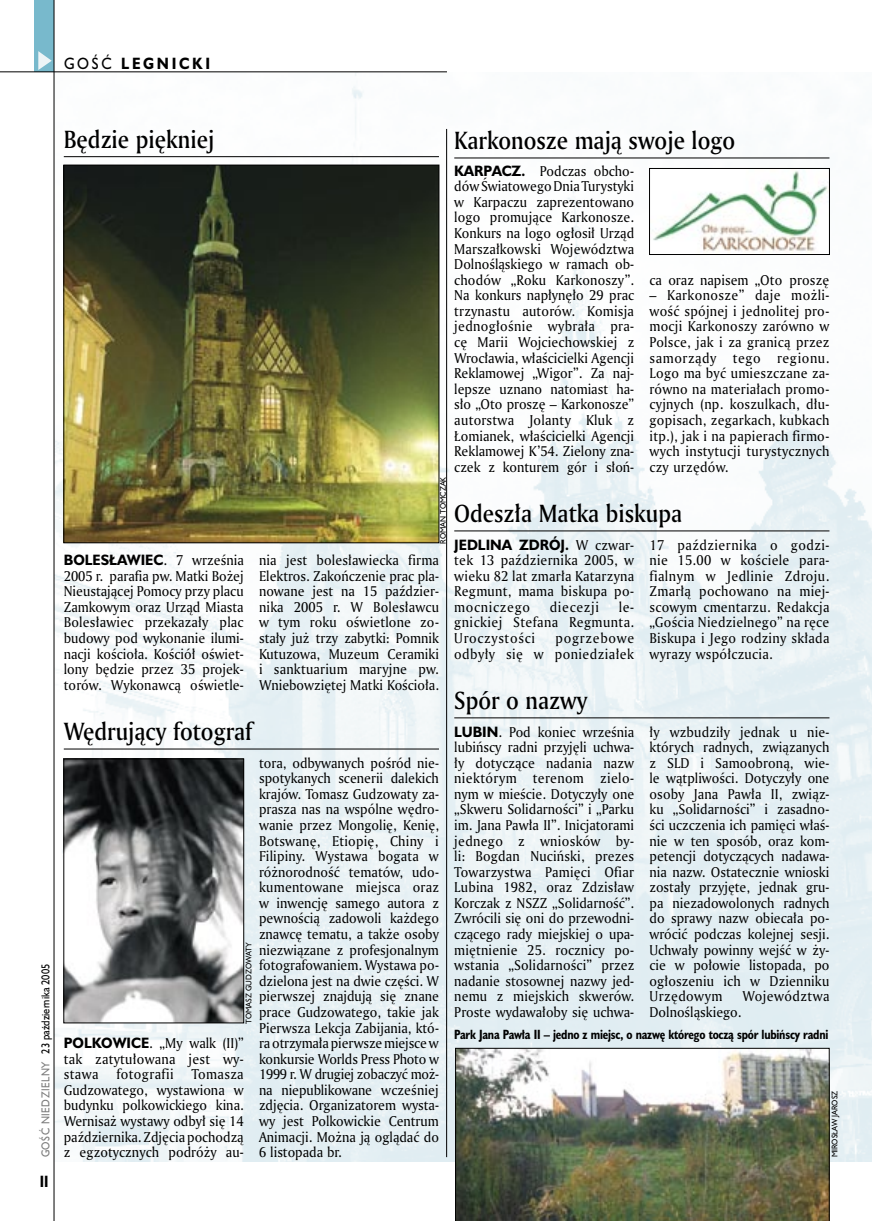
<style>
.page{position:relative;width:872px;height:1221px;background:#fff}
.page>*{position:absolute;margin:0;border:0;box-sizing:border-box;transform-origin:0 0}
._05d_tytyl_Kronika_AmMd_16_pt{font:24px "Amerigo Md PL";color:#000;scale:.9 1}
._15a_temat_lewo{font:700 15px "Humanst 521 PL";letter-spacing:.2em;color:#000;scale:.9 1}
._16_pagina_lewa{font:700 15px "Humanst 521 Cn PL";color:#000;scale:.94 1}
._03_body_bez_akapitu{font:13.8px/15.6px "Amerigo PL";letter-spacing:.01em;color:#000;text-align:justify;scale:.94 1}
._03_body_bez_akapitu-2{font:13.8px/15.6px "Amerigo PL";letter-spacing:.035em;color:#000;text-align:right;scale:.94 1}
._03_body_bez_akapitu-3{font:13.8px "Amerigo PL";letter-spacing:.03em;color:#000;scale:.94 1}
._03_body_bez_akapitu-4{font:13.8px "Amerigo PL";letter-spacing:.05em;color:#000;scale:.94 1}
._09_podpis_zdjecia_HuCnB{font:700 12.3px "Humanst 521 Cn PL";letter-spacing:-.02em;color:#000;scale:.94 1}
._18_data_lewa{font:10.5px "Humanst 521 PL";color:#000;scale:.9 1}
._18a_data_lewa_GOSC{font:10.5px "Humanst 521 PL";letter-spacing:.05em;color:#7c7c7c;scale:.9 1}
._09a_autor_zdjecia_Hu_5_pt{font:7.5px "Humanst 521 PL";color:#000;scale:.94 1}
.s1{font-weight:400}
.s2{font-family:"Humanst 521 PL";font-weight:700}
</style>
<div class="page">
<img style="left:55px;top:73px;width:817px;height:1088px">
<div style="left:35px;top:0;width:19px;height:72px;background:#78b9cc"></div>
<svg style="left:38px;top:51px;width:14px;height:19px"></svg>
<hr style="left:54px;top:0;width:1px;height:1220px;background:#000">
<hr style="left:0;top:72px;width:447px;height:1px;background:#000">
<hr style="left:446px;top:129px;width:1px;height:1027px;background:#000">
<hr style="left:454px;top:717px;width:375px;height:1px;background:#000">
<hr style="left:454px;top:158px;width:375px;height:1px;background:#000">
<hr style="left:64px;top:156px;width:375px;height:1px;background:#000">
<img style="left:66px;top:760px;width:176px;height:261px">
<div style="left:64px;top:758px;width:180px;height:265px;border:1px solid #000"></div>
<img style="left:66px;top:167px;width:371px;height:374px">
<div style="left:64px;top:165px;width:375px;height:378px;border:1px solid #000"></div>
<img style="left:651px;top:170px;width:176px;height:83px">
<div style="left:649px;top:168px;width:180px;height:87px;border:1px solid #000"></div>
<img style="left:455px;top:1048px;width:374px;height:172px">
<hr style="left:64px;top:748px;width:375px;height:1px;background:#000">
<hr style="left:454px;top:530px;width:375px;height:1px;background:#000">
<p class="_15a_temat_lewo" style="left:64px;top:53px;width:164px"><span class="s1">GOŚĆ</span> LEGNICKI</p>
<p class="_18_data_lewa" style="left:38px;top:1053px;width:101px;rotate:-90deg">23 października 2005</p>
<p class="_18a_data_lewa_GOSC" style="left:38px;top:1157px;width:108px;rotate:-90deg">GOŚĆ NIEDZIELNY</p>
<p class="_16_pagina_lewa" style="left:40px;top:1170px;width:11px">II</p>
<p class="_05d_tytyl_Kronika_AmMd_16_pt" style="left:64px;top:123px;width:169px">Będzie piękniej</p>
<p class="_05d_tytyl_Kronika_AmMd_16_pt" style="left:454px;top:124px;width:314px">Karkonosze mają swoje logo</p>
<p class="_03_body_bez_akapitu" style="left:454px;top:162px;width:193px"><span class="s2">KARPACZ.</span> Podczas obcho&shy;dów Światowego Dnia Turystyki w Karpaczu zaprezentowano logo promujące Karkonosze.<br>Konkurs na logo ogłosił Urząd Marszałkowski Województwa Dolnośląskiego w ramach ob&shy;chodów „Roku Karkonoszy”.<br>Na konkurs napłynęło 29 prac trzynastu autorów. Komisja jednogłośnie wybrała pra&shy;cę Marii Wojciechowskiej z Wrocławia, właścicielki Agencji Reklamowej „Wigor”. Za naj&shy;lepsze uznano natomiast ha&shy;sło „Oto proszę – Karkonosze” autorstwa Jolanty Kluk z Łomianek, właścicielki Agencji Reklamowej K’54. Zielony zna&shy;czek z konturem gór i słoń-</p>
<p class="_03_body_bez_akapitu" style="left:649px;top:271px;width:193px">ca oraz napisem „Oto proszę</p>
<p class="_03_body_bez_akapitu" style="left:649px;top:287px;width:193px">– Karkonosze” daje możli&shy;wość spójnej i jednolitej pro&shy;mocji Karkonoszy zarówno w Polsce, jak i za granicą przez samorządy tego regionu.<br>Logo ma być umieszczane za&shy;równo na materiałach promo&shy;cyjnych (np. koszulkach, dłu&shy;gopisach, zegarkach, kubkach itp.), jak i na papierach firmo&shy;wych instytucji turystycznych czy urzędów.</p>
<p class="_09a_autor_zdjecia_Hu_5_pt" style="left:438px;top:544px;width:73px;rotate:-90deg">ROMAN TOMCZAK</p>
<p class="_05d_tytyl_Kronika_AmMd_16_pt" style="left:454px;top:497px;width:255px">Odeszła Matka biskupa</p>
<p class="_03_body_bez_akapitu" style="left:454px;top:536px;width:193px"><span class="s2">JEDLINA ZDRÓJ.</span> W czwar&shy;tek 13 października 2005, w wieku 82 lat zmarła Katarzyna Regmunt, mama biskupa po&shy;mocniczego</p>
<p class="_03_body_bez_akapitu" style="left:649px;top:536px;width:193px">17 października o godzi&shy;nie 15.00 w kościele para&shy;fialnym w Jedlinie Zdroju.<br>Zmarłą pochowano na miej&shy;scowym cmentarzu. Redakcja „Gościa Niedzielnego” na ręce Biskupa i Jego rodziny składa wyrazy współczucia.</p>
<p class="_03_body_bez_akapitu" style="left:64px;top:552px;width:193px"><span class="s2">BOLESŁAWIEC</span>. 7 września 2005 r. parafia pw. Matki Bożej Nieustającej Pomocy przy placu Zamkowym oraz Urząd Miasta Bolesławiec przekazały plac budowy pod wykonanie ilumi&shy;nacji kościoła. Kościół oświet&shy;lony będzie przez 35 projek&shy;torów. Wykonawcą oświetle-</p>
<p class="_03_body_bez_akapitu" style="left:259px;top:552px;width:193px">nia jest bolesławiecka firma Elektros. Zakończenie prac pla&shy;nowane jest na 15 paździer&shy;nika 2005 r. W Bolesławcu w tym roku oświetlone zo&shy;stały już trzy zabytki: Pomnik Kutuzowa, Muzeum Ceramiki i sanktuarium maryjne pw.<br>Wniebowziętej Matki Kościoła.</p>
<p class="_03_body_bez_akapitu-4" style="left:550px;top:597px;width:54px">diecezji</p>
<p class="_03_body_bez_akapitu" style="left:454px;top:598px;width:193px;text-indent:164px">le&shy;gnickiej Stefana Regmunta.<br>Uroczystości</p>
<p class="_03_body_bez_akapitu-2" style="left:454px;top:630px;width:193px">pogrzebowe<br>odbyły się w poniedziałek</p>
<p class="_05d_tytyl_Kronika_AmMd_16_pt" style="left:454px;top:684px;width:149px">Spór o nazwy</p>
<p class="_05d_tytyl_Kronika_AmMd_16_pt" style="left:64px;top:715px;width:211px">Wędrujący fotograf</p>
<p class="_03_body_bez_akapitu" style="left:259px;top:754px;width:193px">tora, odbywanych pośród nie&shy;spotykanych scenerii dalekich krajów. Tomasz Gudzowaty za&shy;prasza nas na wspólne wędro&shy;wanie przez Mongolię, Kenię, Botswanę, Etiopię, Chiny i Filipiny. Wystawa bogata w różnorodność tematów, udo&shy;kumentowane miejsca oraz w inwencję samego autora z pewnością zadowoli każdego znawcę tematu, a także osoby niezwiązane z profesjonalnym fotografowaniem. Wystawa po&shy;dzielona jest na dwie części. W pierwszej znajdują się znane prace Gudzowatego, takie jak Pierwsza Lekcja Zabijania, któ&shy;ra otrzymała pierwsze miejsce w konkursie Worlds Press Photo w 1999 r. W drugiej zobaczyć moż&shy;na niepublikowane wcześniej zdjęcia. Organizatorem wysta&shy;wy jest Polkowickie Centrum Animacji. Można ją oglądać do 6 listopada br.</p>
<p class="_09a_autor_zdjecia_Hu_5_pt" style="left:243px;top:1023px;width:88px;rotate:-90deg">TOMASZ GUDZOWATY</p>
<p class="_03_body_bez_akapitu" style="left:64px;top:1034px;width:193px"><span class="s2">POLKOWICE</span>. „My walk (II)” tak zatytułowana jest wy&shy;stawa</p>
<p class="_03_body_bez_akapitu-3" style="left:116px;top:1064px;width:62px">fotografii</p>
<p class="_03_body_bez_akapitu" style="left:64px;top:1066px;width:193px;text-indent:128px">Tomasza Gudzowatego, wystawiona w budynku polkowickiego kina.<br>Wernisaż wystawy odbył się 14 października. Zdjęcia pochodzą z egzotycznych podróży au-</p>
<p class="_03_body_bez_akapitu" style="left:454px;top:723px;width:193px"><span class="s2">LUBIN</span>. Pod koniec września lubińscy radni przyjęli uchwa&shy;ły dotyczące nadania nazw niektórym terenom zielo&shy;nym w mieście. Dotyczyły one „Skweru Solidarności” i „Parku im. Jana Pawła II”. Inicjatorami jednego z wniosków by&shy;li: Bogdan Nuciński, prezes Towarzystwa Pamięci Ofiar Lubina 1982, oraz Zdzisław Korczak z NSZZ „Solidarność”.<br>Zwrócili się oni do przewodni&shy;czącego rady miejskiej o upa&shy;miętnienie 25. rocznicy po&shy;wstania „Solidarności” przez nadanie stosownej nazwy jed&shy;nemu z miejskich skwerów.<br>Proste wydawałoby się uchwa-</p>
<p class="_03_body_bez_akapitu" style="left:649px;top:723px;width:193px">ły wzbudziły jednak u nie&shy;których radnych, związanych z SLD i Samoobroną, wie&shy;le wątpliwości. Dotyczyły one osoby Jana Pawła II, związ&shy;ku „Solidarności” i zasadno&shy;ści uczczenia ich pamięci właś&shy;nie w ten sposób, oraz kom&shy;petencji dotyczących nadawa&shy;nia nazw. Ostatecznie wnioski zostały przyjęte, jednak gru&shy;pa niezadowolonych radnych do sprawy nazw obiecała po&shy;wrócić podczas kolejnej sesji.<br>Uchwały powinny wejść w ży&shy;cie w połowie listopada, po ogłoszeniu ich w Dzienniku Urzędowym</p>
<p class="_03_body_bez_akapitu-2" style="left:742px;top:988px;width:94px">Województwa</p>
<p class="_03_body_bez_akapitu" style="left:649px;top:1003px;width:99px">Dolnośląskiego.</p>
<p class="_09_podpis_zdjecia_HuCnB" style="left:454px;top:1025px;width:399px">Park Jana Pawła II – jedno z miejsc, o nazwę którego toczą spór lubińscy radni</p>
<p class="_09a_autor_zdjecia_Hu_5_pt" style="left:829px;top:1156px;width:72px;rotate:-90deg">MIROSŁAW JAROSZ</p>
</div>
